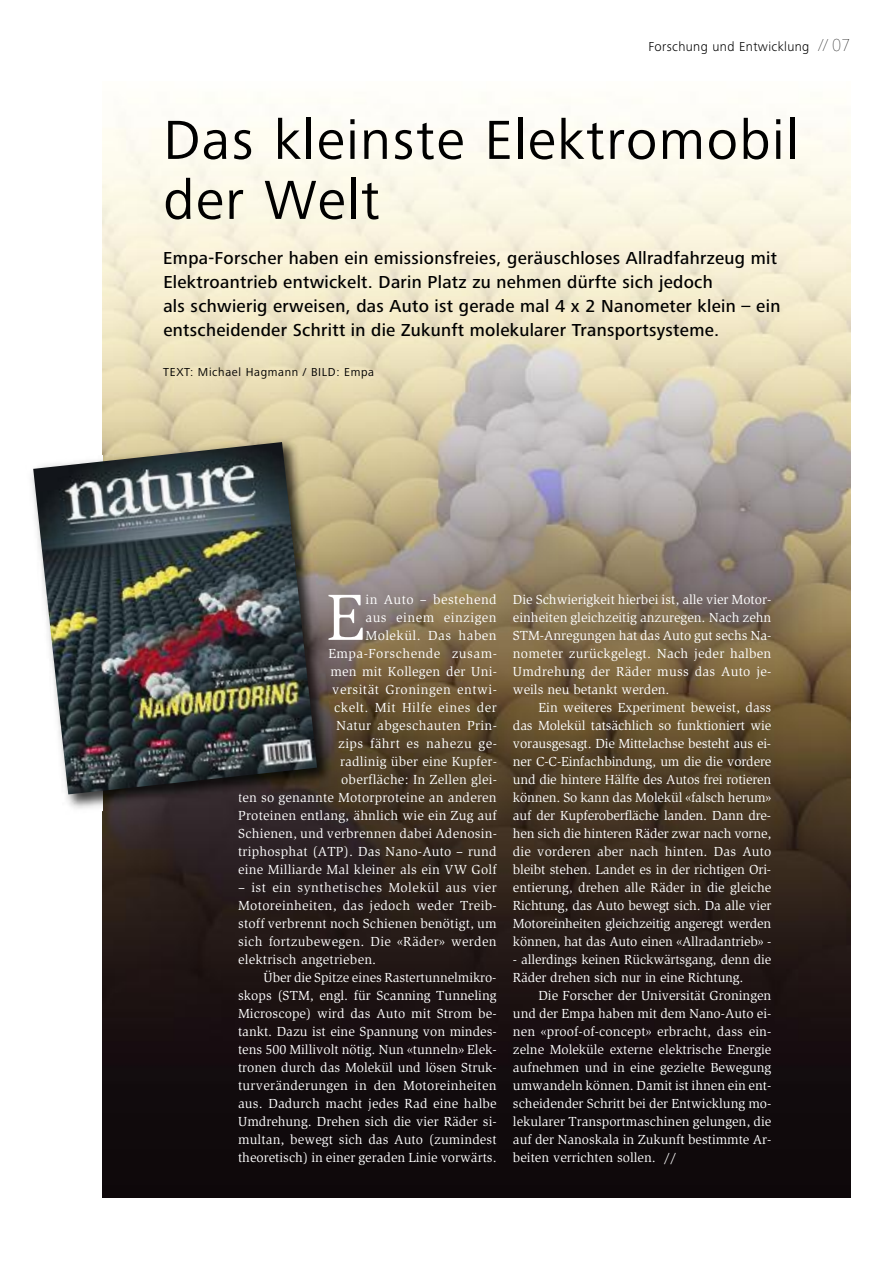
<style>
.page{position:relative;width:893px;height:1263px;background:#fff}
.page>*{position:absolute;margin:0;border:0;box-sizing:border-box;transform-origin:0 0}
.t1{font:67.2px "Slimbach Std";color:#fff}
.t2{font:57px/60px "Frutiger Next Pro";letter-spacing:.025em;color:#000}
.t3{font:500 18px/24px "Frutiger Next Pro";letter-spacing:.015em;color:#000}
.t4{font:13.5px/18px "Slimbach Std";letter-spacing:.015em;color:#fff;text-align:justify}
.t5{font:13.5px/18px "Slimbach Std";letter-spacing:-.01em;color:#fff}
.t6{font:300 13.5px "Frutiger Next Pro";letter-spacing:.025em;color:#000}
.t7{font:12px "Frutiger Next Pro";letter-spacing:.055em;color:#000}
.s1{font-weight:900;font-size:18px}
</style>
<div class="page">
<img style="left:103px;top:116px;width:747px;height:1082px">
<img style="left:32px;top:474px;width:71px;height:341px">
<img style="left:103px;top:434px;width:235px;height:377px">
<img style="left:238px;top:794px;width:15px;height:2px">
<img style="left:33px;top:442px;width:284px;height:352px">
<p class="t6" style="left:648px;top:42px;width:203px">Forschung und Entwicklung <span class="s1">// 07</span></p>
<h2 class="t2" style="left:163px;top:116px;width:637px">Das kleinste Elektromobil der Welt</h2>
<p class="t3" style="left:163px;top:248px;width:619px">Empa-Forscher haben ein emissionsfreies, geräuschloses Allradfahrzeug mit Elektroantrieb entwickelt. Darin Platz zu nehmen dürfte sich jedoch<br>als schwierig erweisen, das Auto ist gerade mal 4 x 2 Nanometer klein – ein entscheidender Schritt in die Zukunft molekularer Transportsysteme.</p>
<p class="t7" style="left:163px;top:368px;width:212px">TEXT: Michael Hagmann / BILD: Empa</p>
<p class="t4" style="left:238px;top:591px;width:260px;text-align:right">in Auto – bestehend<br>aus einem einzigen<br>Molekül. Das haben<br>Empa-Forschende zusam-<br>men mit Kollegen der Uni-<br>versität Groningen entwi-<br>ckelt. Mit Hilfe eines der<br>Natur abgeschauten Prin-<br>zips fährt es nahezu ge-<br>radlinig über eine Kupfer-<br>oberfläche: In Zellen glei-<br>ten so genannte Motorproteine an anderen<br>Proteinen entlang, ähnlich wie ein Zug auf<br>Schienen, und verbrennen dabei Adenosin&shy;triphosphat (ATP). Das Nano-Auto – rund eine Milliarde Mal kleiner als ein VW Golf</p>
<p class="t4" style="left:238px;top:879px;width:260px">– ist ein synthetisches Molekül aus vier Motoreinheiten, das jedoch weder Treib&shy;stoff verbrennt noch Schienen benötigt, um sich fortzubewegen. Die «Räder» werden elektrisch angetrieben.</p>
<p class="t4" style="left:238px;top:969px;width:260px;text-indent:26px">Über die Spitze eines Rastertunnelmikro&shy;skops (STM, engl. für Scanning Tunneling Microscope) wird das Auto mit Strom be&shy;tankt. Dazu ist eine Spannung von mindes&shy;tens 500 Millivolt nötig. Nun «tunneln» Elek&shy;tronen durch das Molekül und lösen Struk&shy;turveränderungen in den Motoreinheiten aus. Dadurch macht jedes Rad eine halbe Umdrehung. Drehen sich die vier Räder si&shy;multan, bewegt sich das Auto (zumindest theoretisch) in einer geraden Linie vorwärts.</p>
<h1 class="t1" style="left:326px;top:591px;width:40px">E</h1>
<p class="t4" style="left:513px;top:591px;width:260px">Die Schwierigkeit hierbei ist, alle vier Motor&shy;einheiten gleichzeitig anzuregen. Nach zehn STM-Anregungen hat das Auto gut sechs Na&shy;nometer zurückgelegt. Nach jeder halben Umdrehung der Räder muss das Auto je&shy;weils neu betankt werden.</p>
<p class="t4" style="left:513px;top:699px;width:260px;text-indent:26px">Ein weiteres Experiment beweist, dass das Molekül tatsächlich so funktioniert wie vorausgesagt. Die Mittelachse besteht aus ei&shy;ner C-C-Einfachbindung, um die die vordere und die hintere Hälfte des Autos frei rotieren können. So kann das Molekül «falsch herum» auf der Kupferoberfläche landen. Dann dre&shy;hen sich die hinteren Räder zwar nach vorne, die vorderen aber nach hinten. Das Auto bleibt stehen. Landet es in der richtigen Ori&shy;entierung, drehen alle Räder in die gleiche Richtung, das Auto bewegt sich. Da alle vier Motoreinheiten gleichzeitig angeregt werden können, hat das Auto einen «Allradantrieb» -</p>
<p class="t5" style="left:513px;top:951px;width:260px">- allerdings keinen Rückwärtsgang, denn die<br>Räder drehen sich nur in eine Richtung.</p>
<p class="t4" style="left:513px;top:987px;width:260px;text-indent:26px">Die Forscher der Universität Groningen und der Empa haben mit dem Nano-Auto ei&shy;nen «proof-of-concept» erbracht, dass ein&shy;zelne Moleküle externe elektrische Energie aufnehmen und in eine gezielte Bewegung umwandeln können. Damit ist ihnen ein ent&shy;scheidender Schritt bei der Entwicklung mo&shy;lekularer Transportmaschinen gelungen, die auf der Nanoskala in Zukunft bestimmte Ar&shy;beiten verrichten sollen. //</p>
</div>
